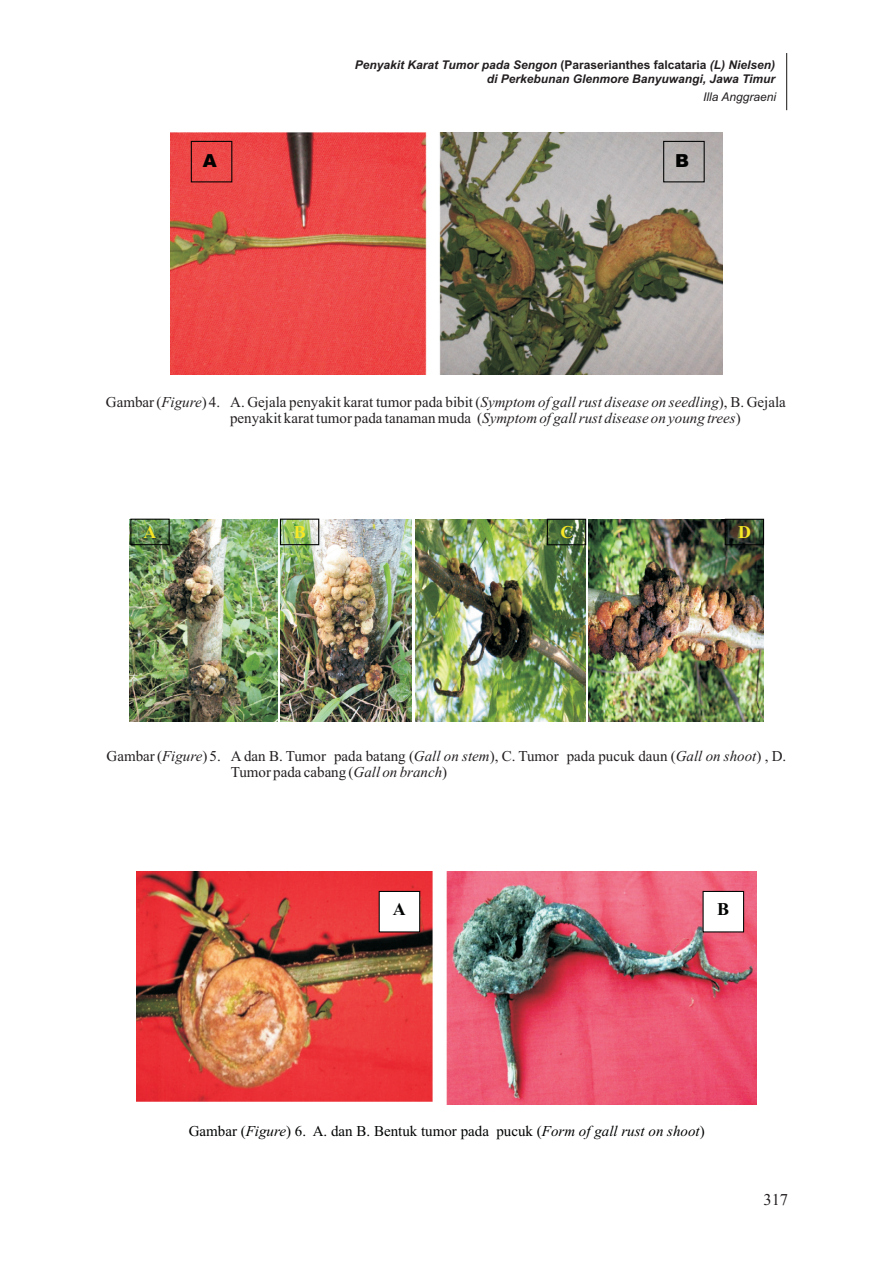
<style>
.page{position:relative;width:894px;height:1263px;background:#fff}
.page>*{position:absolute;margin:0;border:0;box-sizing:border-box;transform-origin:0 0}
.t1{font:700 18px "Times New Roman";color:#f7e726}
.t2{font:900 18px "Arial";color:#010202}
.t3{font:700 18px "Times New Roman";color:#010202}
.t4{font:16.5px "Times New Roman";color:#231f20}
.t5{font:15px/16.6px "Times New Roman";color:#231f20}
.t6{font:15px "Times New Roman";color:#010202}
.t7{font:italic 700 12px/13.4px "Arial";color:#231f20;text-align:right}
.t8{font:italic 12px "Arial";color:#231f20}
.s1{font-style:normal}
.s2{font-style:italic}
</style>
<div class="page">
<img style="left:170px;top:132px;width:553px;height:243px">
<div style="left:191px;top:141px;width:41px;height:41px;border:1px solid #010202"></div>
<div style="left:663px;top:141px;width:42px;height:41px;border:1px solid #010202"></div>
<img style="left:136px;top:872px;width:621px;height:232px">
<div style="left:379px;top:891px;width:41px;height:41px;background:#fff"></div>
<div style="left:379px;top:891px;width:41px;height:41px;border:1px solid #010202"></div>
<div style="left:703px;top:891px;width:41px;height:41px;background:#fff"></div>
<div style="left:703px;top:891px;width:41px;height:41px;border:1px solid #010202"></div>
<hr style="left:786px;top:53px;width:1px;height:57px;background:#231f20">
<img style="left:415px;top:519px;width:171px;height:202px">
<img style="left:589px;top:519px;width:175px;height:202px">
<img style="left:280px;top:519px;width:132px;height:202px">
<img style="left:129px;top:519px;width:148px;height:202px">
<div style="left:130px;top:519px;width:40px;height:26px;border:1px solid #010202"></div>
<div style="left:280px;top:519px;width:39px;height:26px;border:1px solid #010202"></div>
<div style="left:547px;top:519px;width:39px;height:26px;border:1px solid #010202"></div>
<div style="left:725px;top:519px;width:39px;height:26px;border:1px solid #010202"></div>
<p class="t7" style="left:355px;top:59px;width:422px">Penyakit Karat Tumor pada Sengon <span class="s1">(Paraserianthes falcataria</span> (L) Nielsen) di Perkebunan Glenmore Banyuwangi, Jawa Timur</p>
<p class="t8" style="left:703px;top:92px;width:74px">Illa Anggraeni</p>
<p class="t2" style="left:203px;top:150px;width:16px">A</p>
<p class="t2" style="left:675px;top:150px;width:16px">B</p>
<p class="t5" style="left:230px;top:395px;width:557px;text-indent:-124px">Gambar (<span class="s2">Figure</span>) 4. A. Gejala penyakit karat tumor pada bibit (<span class="s2">Symptom of gall rust disease on seedling</span>), B. Gejala penyakit karat tumor pada tanaman muda (<span class="s2">Symptom of gall rust disease on young trees</span>)</p>
<p class="t1" style="left:144px;top:526px;width:14px">A</p>
<p class="t1" style="left:294px;top:526px;width:13px">B</p>
<p class="t1" style="left:561px;top:526px;width:14px">C</p>
<p class="t1" style="left:738px;top:526px;width:14px">D</p>
<p class="t5" style="left:231px;top:749px;width:557px;text-indent:-124px">Gambar (<span class="s2">Figure</span>) 5. A dan B. Tumor pada batang (<span class="s2">Gall on stem</span>), C. Tumor pada pucuk daun (<span class="s2">Gall on shoot</span>) , D.<br>Tumor pada cabang (<span class="s2">Gall on branch</span>)</p>
<p class="t3" style="left:393px;top:902px;width:14px">A</p>
<p class="t3" style="left:717px;top:902px;width:14px">B</p>
<p class="t6" style="left:189px;top:1126px;width:518px">Gambar (<span class="s2">Figure</span>) 6. A. dan B. Bentuk tumor pada pucuk (<span class="s2">Form of gall rust on shoot</span>)</p>
<p class="t4" style="left:763px;top:1194px;width:26px">317</p>
</div>
